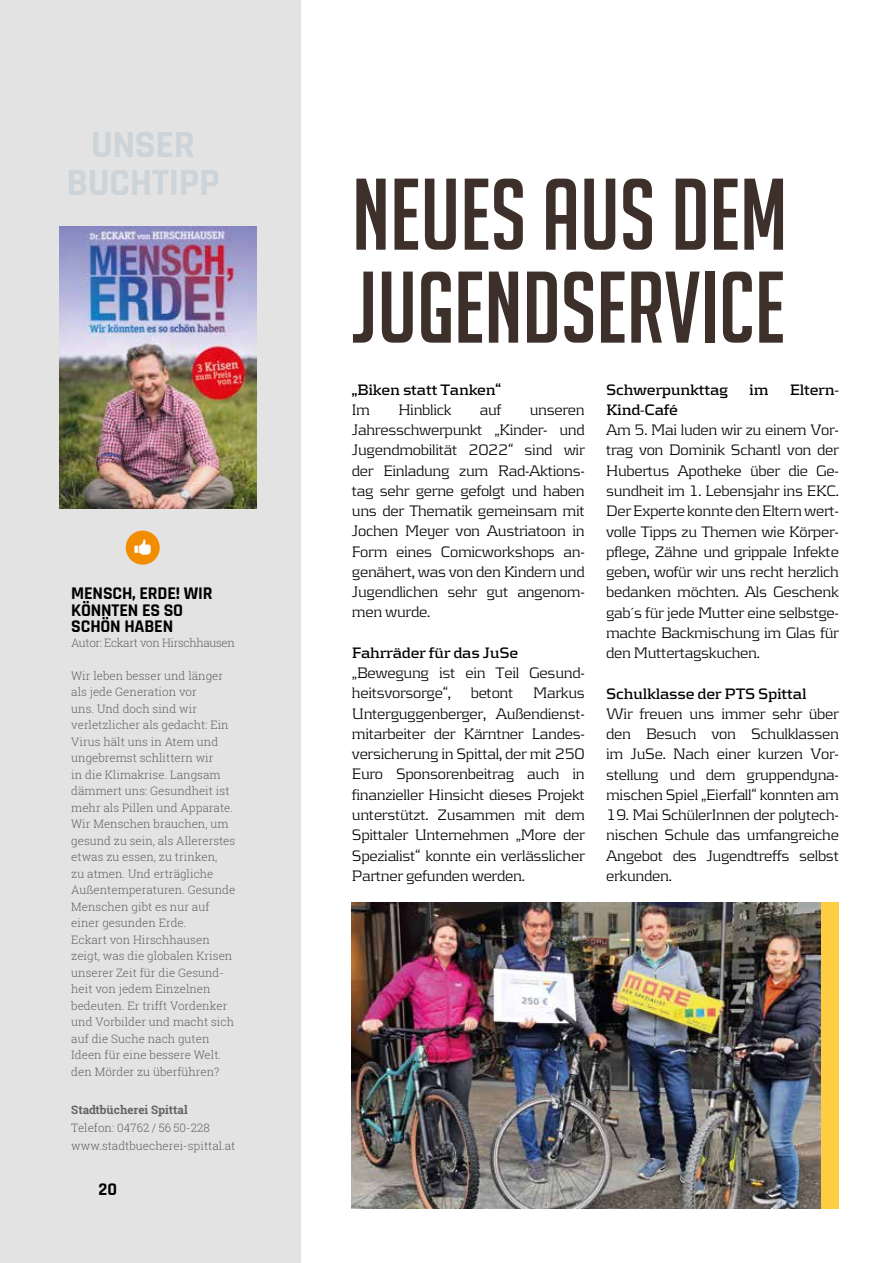
<style>
.page{position:relative;width:893px;height:1263px;background:#fff}
.page>*{position:absolute;margin:0;border:0;box-sizing:border-box;transform-origin:0 0}
.t1{font:99px/93px "Big Noodle Titling";color:#3d302b}
.t2{font:700 39px/37.5px "Rajdhani";letter-spacing:-.01em;color:#ccd4da;text-align:center}
.t3{font:36px "Entypo";color:#fff}
.t4{font:700 18px/16.5px "Rajdhani";letter-spacing:-.01em;color:#000}
.t5{font:300 15.75px/20.2px "Kontrapunkt";letter-spacing:-.02em;color:#000;text-align:justify}
.t6{font:700 15.75px "Kontrapunkt";letter-spacing:-.02em;color:#000}
.t7{font:300 11.7px/16.5px "Roboto Slab";color:#646363}
.t8{font:300 11.7px "Roboto Slab";letter-spacing:-.03em;color:#646363}
.t9{font:700 11.7px "Roboto Slab";color:#646363}
</style>
<div class="page">
<div style="left:0;top:0;width:300px;height:1263px;background:#e3e3e3"></div>
<div style="left:126px;top:531px;width:34px;height:34px;background:#f28c00;border-radius:50%"></div>
<img style="left:60px;top:226px;width:197px;height:282px">
<img style="left:352px;top:903px;width:469px;height:306px">
<div style="left:821px;top:903px;width:18px;height:306px;background:#fecd42"></div>
<h2 class="t2" style="left:66px;top:127px;width:155px">UNSER<br>BUCHTIPP</h2>
<h3 class="t3" style="left:133px;top:523px;width:21px">8</h3>
<p class="t4" style="left:71px;top:586px;width:143px">MENSCH, ERDE! WIR<br>KÖNNTEN ES SO<br>SCHÖN HABEN</p>
<p class="t8" style="left:71px;top:635px;width:165px">Autor: Eckart von Hirschhausen</p>
<p class="t7" style="left:71px;top:667px;width:166px">Wir leben besser und länger als jede Generation vor<br>uns. Und doch sind wir verletzlicher als gedacht: Ein<br>Virus hält uns in Atem und ungebremst schlittern wir<br>in die Klimakrise. Langsam dämmert uns: Gesundheit ist mehr als Pillen und Apparate.<br>Wir Menschen brauchen, um gesund zu sein, als Allererstes etwas zu essen, zu trinken,<br>zu atmen. Und erträgliche<br>Außentemperaturen. Gesunde<br>Menschen gibt es nur auf einer gesunden Erde.<br>Eckart von Hirschhausen zeigt, was die globalen Krisen unserer Zeit für die Gesund&shy;heit von jedem Einzelnen bedeuten. Er trifft Vordenker und Vorbilder und macht sich auf die Suche nach guten<br>Ideen für eine bessere Welt. den Mörder zu überführen?</p>
<p class="t9" style="left:71px;top:1102px;width:118px">Stadtbücherei Spittal</p>
<p class="t7" style="left:71px;top:1119px;width:166px;line-height:18px">Telefon: 04762 / 56 50-228 www.stadtbuecherei-spittal.at</p>
<p class="t4" style="left:98px;top:1181px;width:20px">20</p>
<h1 class="t1" style="left:352px;top:168px;width:437px">NEUES AUS DEM<br>JUGENDSERVICE</h1>
<p class="t6" style="left:352px;top:380px;width:151px">„Biken statt Tanken“</p>
<p class="t5" style="left:352px;top:399px;width:20px">Im</p>
<p class="t5" style="left:398px;top:399px;width:55px">Hinblick</p>
<p class="t5" style="left:480px;top:399px;width:23px">auf</p>
<p class="t5" style="left:352px;top:399px;width:234px;text-indent:178px">unseren Jahresschwerpunkt „Kinder- und Jugendmobilität 2022“ sind wir der Einladung zum Rad-Aktions&shy;tag sehr gerne gefolgt und haben uns der Thematik gemeinsam mit Jochen Meyer von Austriatoon in Form eines Comicworkshops an&shy;genähert, was von den Kindern und Jugendlichen sehr gut angenom&shy;men wurde.</p>
<p class="t6" style="left:352px;top:643px;width:168px">Fahrräder für das JuSe</p>
<p class="t5" style="left:352px;top:662px;width:234px">„Bewegung ist ein Teil Gesund&shy;heitsvorsorge“,</p>
<p class="t5" style="left:352px;top:683px;width:234px;text-indent:181px">Markus Unterguggenberger, Außendienst&shy;mitarbeiter der Kärntner Landes&shy;versicherung in Spittal, der mit 250<br>Euro Sponsorenbeitrag auch in finanzieller Hinsicht dieses Projekt unterstützt. Zusammen mit dem Spittaler Unternehmen „More der Spezialist“ konnte ein verlässlicher Partner gefunden werden.</p>
<p class="t5" style="left:471px;top:683px;width:44px">betont</p>
<p class="t6" style="left:606px;top:380px;width:124px">Schwerpunkttag</p>
<p class="t6" style="left:749px;top:380px;width:21px">im</p>
<p class="t6" style="left:790px;top:380px;width:51px">Eltern-</p>
<p class="t6" style="left:606px;top:400px;width:73px">Kind-Café</p>
<p class="t5" style="left:606px;top:419px;width:234px">Am 5. Mai luden wir zu einem Vor&shy;trag von Dominik Schantl von der Hubertus Apotheke über die Ge&shy;sundheit im 1. Lebensjahr ins EKC.<br>Der Experte konnte den Eltern wert&shy;volle Tipps zu Themen wie Körper&shy;pflege, Zähne und grippale Infekte geben, wofür wir uns recht herzlich bedanken möchten. Als Geschenk gab´s für jede Mutter eine selbstge&shy;machte Backmischung im Glas für den Muttertagskuchen.</p>
<p class="t6" style="left:606px;top:684px;width:202px">Schulklasse der PTS Spittal</p>
<p class="t5" style="left:606px;top:703px;width:234px">Wir freuen uns immer sehr über den Besuch von Schulklassen im JuSe. Nach einer kurzen Vor&shy;stellung und dem gruppendyna&shy;mischen Spiel „Eierfall“ konnten am</p>
<p class="t5" style="left:606px;top:804px;width:234px">19. Mai SchülerInnen der polytech&shy;nischen Schule das umfangreiche Angebot des Jugendtreffs selbst erkunden.</p>
</div>
